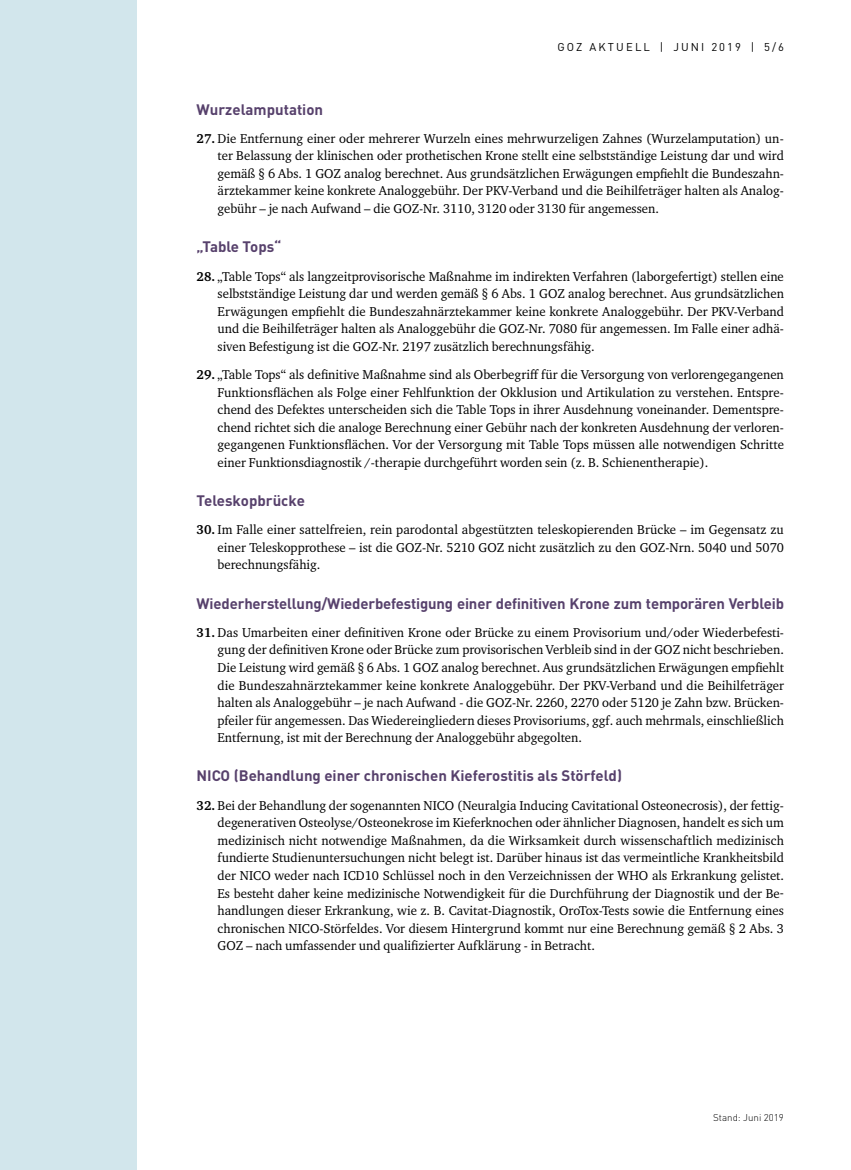
<style>
.page{position:relative;width:851px;height:1170px;background:#fff}
.page>*{position:absolute;margin:0;border:0;box-sizing:border-box;transform-origin:0 0}
.t1{font:700 15px "DINOT";letter-spacing:-.01em;color:#57416c}
.t2{font:700 15px "DIN";color:#57416c}
.t3{font:13.2px/17.5px "Charter ITC Std";color:#000;text-align:justify}
.t4{font:11.25px "DINOT";letter-spacing:.19em;color:#000}
.t5{font:300 9.75px "DINOT";color:#000}
.s1{font-weight:700}
</style>
<div class="page">
<div style="left:0;top:0;width:136px;height:1169px;background:#d2e6ec"></div>
<p class="t4" style="left:557px;top:40px;width:228px">GOZ AKTUELL | JUNI 2019 | 5/6</p>
<p class="t2" style="left:196px;top:99px;width:128px">Wurzelamputation</p>
<p class="t3" style="left:217px;top:129px;width:567px;text-indent:-21px"><span class="s1">27.</span> Die Entfernung einer oder mehrerer Wurzeln eines mehrwurzeligen Zahnes (Wurzelamputation) un&shy;ter Belassung der klinischen oder prothetischen Krone stellt eine selbstständige Leistung dar und wird gemäß § 6 Abs. 1 GOZ analog berechnet. Aus grundsätzlichen Erwägungen empfiehlt die Bundeszahn&shy;ärztekammer keine konkrete Analoggebühr. Der PKV-Verband und die Beihilfeträger halten als Analog&shy;gebühr – je nach Aufwand – die GOZ-Nr. 3110, 3120 oder 3130 für angemessen.</p>
<p class="t1" style="left:196px;top:237px;width:86px">„Table Tops“</p>
<p class="t3" style="left:217px;top:267px;width:568px;text-indent:-21px"><span class="s1">28.</span> „Table Tops“ als langzeitprovisorische Maßnahme im indirekten Verfahren (laborgefertigt) stellen eine selbstständige Leistung dar und werden gemäß § 6 Abs. 1 GOZ analog berechnet. Aus grundsätzlichen Erwägungen empfiehlt die Bundeszahnärztekammer keine konkrete Analoggebühr. Der PKV-Verband und die Beihilfeträger halten als Analoggebühr die GOZ-Nr. 7080 für angemessen. Im Falle einer adhä&shy;siven Befestigung ist die GOZ-Nr. 2197 zusätzlich berechnungsfähig.</p>
<p class="t3" style="left:217px;top:365px;width:568px;text-indent:-21px"><span class="s1">29.</span> „Table Tops“ als definitive Maßnahme sind als Oberbegriff für die Versorgung von verlorengegangenen Funktionsflächen als Folge einer Fehlfunktion der Okklusion und Artikulation zu verstehen. Entspre&shy;chend des Defektes unterscheiden sich die Table Tops in ihrer Ausdehnung voneinander. Dementspre&shy;chend richtet sich die analoge Berechnung einer Gebühr nach der konkreten Ausdehnung der verloren&shy;gegangenen Funktionsflächen. Vor der Versorgung mit Table Tops müssen alle notwendigen Schritte einer Funktionsdiagnostik /-therapie durchgeführt worden sein (z. B. Schienentherapie).</p>
<p class="t1" style="left:196px;top:490px;width:110px">Teleskopbrücke</p>
<p class="t3" style="left:217px;top:520px;width:567px;text-indent:-21px"><span class="s1">30.</span> Im Falle einer sattelfreien, rein parodontal abgestützten teleskopierenden Brücke – im Gegensatz zu einer Teleskopprothese – ist die GOZ-Nr. 5210 GOZ nicht zusätzlich zu den GOZ-Nrn. 5040 und 5070 berechnungsfähig.</p>
<p class="t1" style="left:196px;top:593px;width:588px">Wiederherstellung/Wiederbefestigung einer definitiven Krone zum temporären Verbleib</p>
<p class="t3" style="left:217px;top:623px;width:568px;text-indent:-21px"><span class="s1">31.</span> Das Umarbeiten einer definitiven Krone oder Brücke zu einem Provisorium und/oder Wiederbefesti&shy;gung der definitiven Krone oder Brücke zum provisorischen Verbleib sind in der GOZ nicht beschrieben.<br>Die Leistung wird gemäß § 6 Abs. 1 GOZ analog berechnet. Aus grundsätzlichen Erwägungen empfiehlt die Bundeszahnärztekammer keine konkrete Analoggebühr. Der PKV-Verband und die Beihilfeträger halten als Analoggebühr – je nach Aufwand - die GOZ-Nr. 2260, 2270 oder 5120 je Zahn bzw. Brücken&shy;pfeiler für angemessen. Das Wiedereingliedern dieses Provisoriums, ggf. auch mehrmals, einschließlich Entfernung, ist mit der Berechnung der Analoggebühr abgegolten.</p>
<p class="t1" style="left:196px;top:765px;width:427px">NICO (Behandlung einer chronischen Kieferostitis als Störfeld)</p>
<p class="t3" style="left:217px;top:796px;width:568px;text-indent:-21px"><span class="s1">32.</span> Bei der Behandlung der sogenannten NICO (Neuralgia Inducing Cavitational Osteonecrosis), der fettig&shy;degenerativen Osteolyse/Osteonekrose im Kieferknochen oder ähnlicher Diagnosen, handelt es sich um medizinisch nicht notwendige Maßnahmen, da die Wirksamkeit durch wissenschaftlich medizinisch fundierte Studienuntersuchungen nicht belegt ist. Darüber hinaus ist das vermeintliche Krankheitsbild der NICO weder nach ICD10 Schlüssel noch in den Verzeichnissen der WHO als Erkrankung gelistet.<br>Es besteht daher keine medizinische Notwendigkeit für die Durchführung der Diagnostik und der Be&shy;handlungen dieser Erkrankung, wie z. B. Cavitat-Diagnostik, OroTox-Tests sowie die Entfernung eines chronischen NICO-Störfeldes. Vor diesem Hintergrund kommt nur eine Berechnung gemäß § 2 Abs. 3<br>GOZ – nach umfassender und qualifizierter Aufklärung - in Betracht.</p>
<p class="t5" style="left:713px;top:1110px;width:72px">Stand: Juni 2019</p>
</div>
